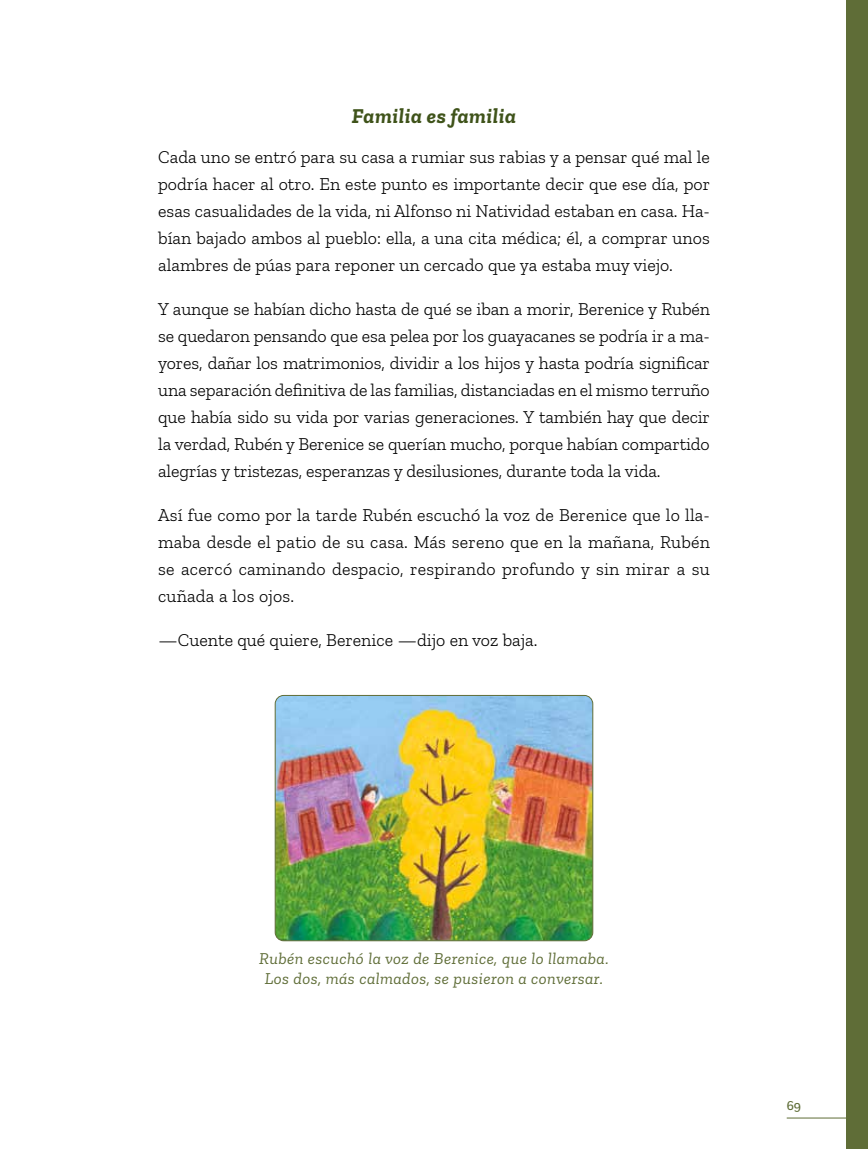
<style>
.page{position:relative;width:868px;height:1149px;background:#fff}
.page>*{position:absolute;margin:0;border:0;box-sizing:border-box;transform-origin:0 0}
.t1{font:italic 700 21px "Zilla Slab";letter-spacing:.025em;color:#3f531a}
.t2{font:300 18px/27px "Zilla Slab";color:#000;text-align:justify}
.t3{font:italic 16.5px/19.8px "Zilla Slab";letter-spacing:.025em;color:#5f6d37;text-align:center}
.t4{font:500 13.5px "Zilla Slab";color:#5f6d37}
</style>
<div class="page">
<div style="left:846px;top:0;width:21px;height:1148px;background:#5f6d37"></div>
<hr style="left:786px;top:1117px;width:81px;height:1px;background:#5f6d37">
<img style="left:275px;top:696px;width:317px;height:244px">
<div style="left:275px;top:694px;width:318px;height:246px;border:1px solid #5f6d37;border-radius:9px"></div>
<p class="t1" style="left:352px;top:104px;width:165px">Familia es familia</p>
<p class="t2" style="left:158px;top:143px;width:553px">Cada uno se entró para su casa a rumiar sus rabias y a pensar qué mal le podría hacer al otro. En este punto es importante decir que ese día, por esas casualidades de la vida, ni Alfonso ni Natividad estaban en casa. Ha&shy;bían bajado ambos al pueblo: ella, a una cita médica; él, a comprar unos alambres de púas para reponer un cercado que ya estaba muy viejo.</p>
<p class="t2" style="left:158px;top:295px;width:553px">Y aunque se habían dicho hasta de qué se iban a morir, Berenice y Rubén se quedaron pensando que esa pelea por los guayacanes se podría ir a ma&shy;yores, dañar los matrimonios, dividir a los hijos y hasta podría significar una separación definitiva de las familias, distanciadas en el mismo terruño que había sido su vida por varias generaciones. Y también hay que decir la verdad, Rubén y Berenice se querían mucho, porque habían compartido alegrías y tristezas, esperanzas y desilusiones, durante toda la vida.</p>
<p class="t2" style="left:158px;top:501px;width:553px">Así fue como por la tarde Rubén escuchó la voz de Berenice que lo lla&shy;maba desde el patio de su casa. Más sereno que en la mañana, Rubén se acercó caminando despacio, respirando profundo y sin mirar a su cuñada a los ojos.</p>
<p class="t2" style="left:158px;top:626px;width:381px">—Cuente qué quiere, Berenice —dijo en voz baja.</p>
<p class="t3" style="left:259px;top:948px;width:351px">Rubén escuchó la voz de Berenice, que lo llamaba.<br>Los dos, más calmados, se pusieron a conversar.</p>
<p class="t4" style="left:786px;top:1097px;width:16px">69</p>
</div>
